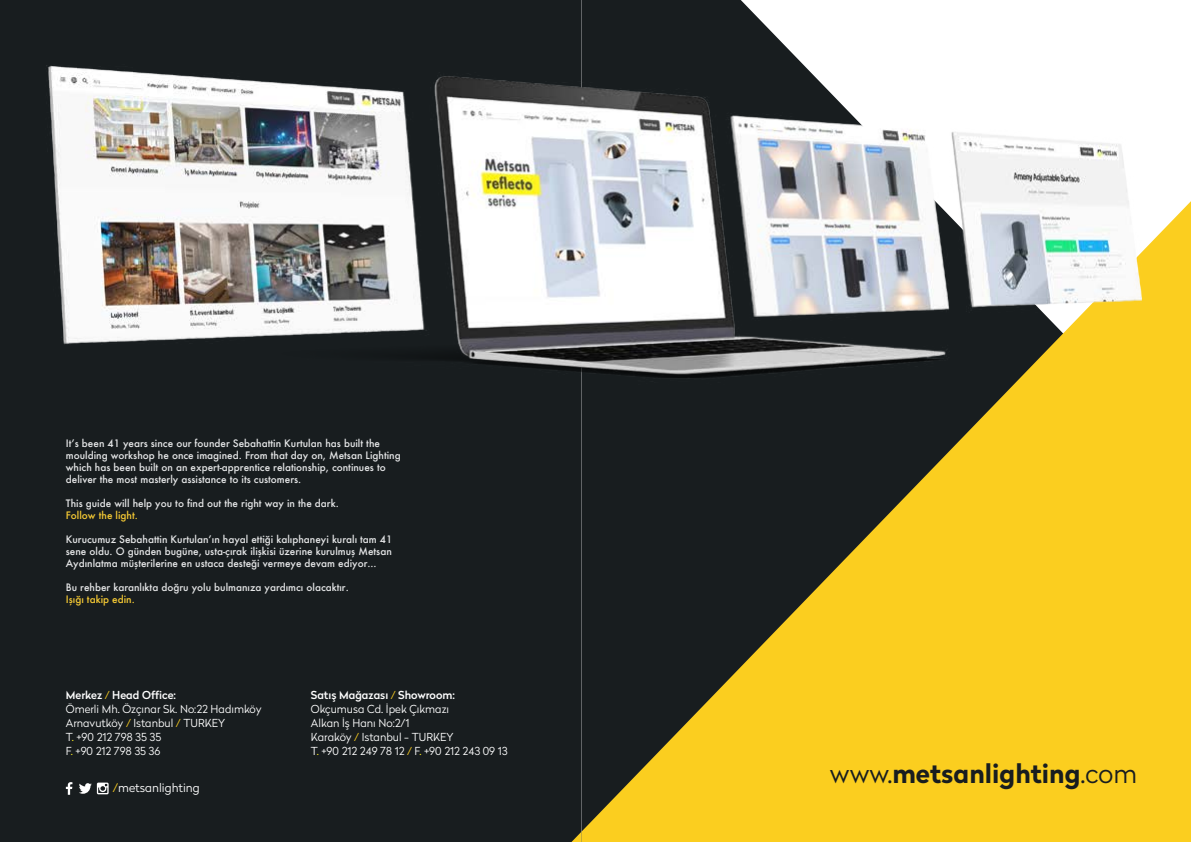
<style>
.page{position:relative;width:1191px;height:842px;background:#fff}
.page>*{position:absolute;margin:0;border:0;box-sizing:border-box;transform-origin:0 0}
.t1{font:700 26px "Radikal";color:#181d1f}
.t2{font:300 11.9px "Radikal";color:#fff}
.t3{font:300 11px/14px "Radikal";color:#fff}
.t4{font:500 10px/12px "Futura";color:#e6e7e8}
.t5{font:500 10px "Futura";color:#f7cb34}
.s1{font-weight:500}
.s2{color:#fbce1f}
.s3{color:#fcee1f}
.s4{font-weight:300}
</style>
<div class="page">
<div style="left:0;top:0;width:609px;height:842px;background:#181d1f"></div>
<svg style="left:571px;top:832px;width:10px;height:10px"></svg>
<svg style="left:66px;top:782px;width:6px;height:13px"></svg>
<svg style="left:79px;top:783px;width:30px;height:11px"></svg>
<img style="left:46px;top:65px;width:535px;height:306px">
<svg style="left:581px;top:0;width:191px;height:32px;fill:#181d1f"></svg>
<svg style="left:581px;top:201px;width:610px;height:641px;fill:#fbce1f"></svg>
<img style="left:581px;top:32px;width:606px;height:381px">
<p class="t4" style="left:66px;top:437px;width:336px">Itʼs been 41 years since our founder Sebahattin Kurtulan has built the moulding workshop he once imagined. From that day on, Metsan Lighting which has been built on an expert-apprentice relationship, continues to deliver the most masterly assistance to its customers.</p>
<p class="t4" style="left:66px;top:497px;width:274px">This guide will help you to find out the right way in the dark.</p>
<p class="t5" style="left:66px;top:508px;width:74px">Follow the light.</p>
<p class="t4" style="left:66px;top:533px;width:328px;text-align:justify">Kurucumuz Sebahattin Kurtulanʼın hayal ettiği kalıphaneyi kuralı tam 41 sene oldu. O günden bugüne, usta-çırak ilişkisi üzerine kurulmuş Metsan Aydınlatma müşterilerine en ustaca desteği vermeye devam ediyor...</p>
<p class="t4" style="left:66px;top:581px;width:284px">Bu rehber karanlıkta doğru yolu bulmanıza yardımcı olacaktır.</p>
<p class="t5" style="left:66px;top:592px;width:70px">Işığı takip edin.</p>
<p class="t3" style="left:66px;top:687px;width:197px"><span class="s1">Merkez</span> <span class="s2">/</span> <span class="s1">Head Office:<br></span>Ömerli Mh. Özçınar Sk. No:22 Hadımköy<br>Arnavutköy <span class="s2">/</span> Istanbul <span class="s2">/</span> TURKEY<br>T<span class="s3">.</span> +90 212 798 35 35<br>F<span class="s3">.</span> +90 212 798 35 36</p>
<p class="t3" style="left:311px;top:687px;width:198px"><span class="s1">Satış Mağazası</span> <span class="s2">/</span> <span class="s1">Showroom:<br></span>Okçumusa Cd. İpek Çıkmazı<br>Alkan İş Hanı No:2/1<br>Karaköy <span class="s2">/</span> Istanbul - TURKEY<br>T<span class="s3">.</span> +90 212 249 78 12 <span class="s2">/</span> F<span class="s3">.</span> +90 212 243 09 13</p>
<p class="t2" style="left:113px;top:779px;width:88px"><span class="s2">/</span>metsanlighting</p>
<h1 class="t1" style="left:830px;top:754px;width:308px"><span class="s4">www.</span>metsanlighting<span class="s4">.com</span></h1>
</div>
